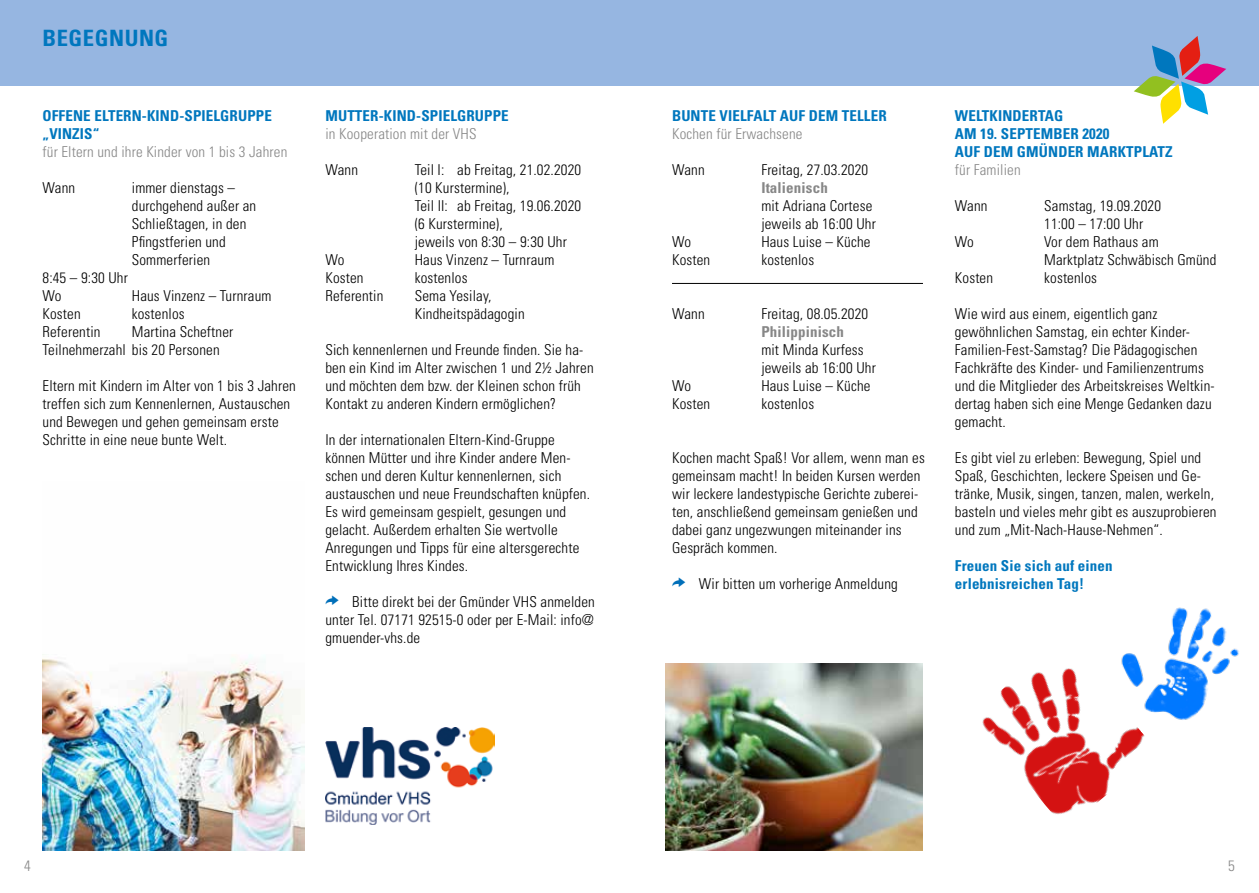
<style>
.page{position:relative;width:1259px;height:893px;background:#fff}
.page>*{position:absolute;margin:0;border:0;box-sizing:border-box;transform-origin:0 0}
.t1{font:700 condensed 22.5px "Univers LT Std";letter-spacing:.025em;color:#0077be}
.t2{font:300 condensed 15px/18px "Univers LT Std";letter-spacing:.01em;color:#000}
.t3{font:700 condensed 15px/18px "Univers LT Std";letter-spacing:.01em;color:#0077be}
.t4{font:300 condensed 15px "Univers LT Std";letter-spacing:.01em;color:#878787}
.t5{font:700 condensed 15px "Univers LT Std";letter-spacing:.01em;color:#878787}
</style>
<div class="page">
<div style="left:0;top:0;width:629px;height:85px;background:#96b6e1"></div>
<div style="left:629px;top:0;width:630px;height:85px;background:#96b6e1"></div>
<img style="left:982px;top:668px;width:163px;height:146px">
<img style="left:1112px;top:607px;width:127px;height:117px">
<img style="left:325px;top:727px;width:169px;height:98px">
<hr style="left:672px;top:283px;width:251px;height:1px;background:#000">
<img style="left:665px;top:664px;width:258px;height:186px">
<img style="left:43px;top:658px;width:261px;height:192px">
<svg style="left:1133px;top:36px;width:93px;height:88px"></svg>
<h1 class="t1" style="left:43px;top:24px;width:127px">BEGEGNUNG</h1>
<p class="t3" style="left:43px;top:107px;width:231px">OFFENE ELTERN-KIND-SPIELGRUPPE „VINZIS“</p>
<p class="t4" style="left:43px;top:143px;width:246px">für Eltern und ihre Kinder von 1 bis 3 Jahren</p>
<p class="t2" style="left:43px;top:179px;width:34px">Wann</p>
<p class="t2" style="left:132px;top:179px;width:126px">immer dienstags – durchgehend außer an<br>Schließtagen, in den<br>Pfingstferien und<br>Sommerferien</p>
<p class="t2" style="left:43px;top:269px;width:87px">8:45 – 9:30 Uhr<br>Wo</p>
<p class="t2" style="left:132px;top:287px;width:141px">Haus Vinzenz – Turnraum</p>
<p class="t2" style="left:43px;top:305px;width:40px">Kosten</p>
<p class="t2" style="left:132px;top:305px;width:54px">kostenlos</p>
<p class="t2" style="left:43px;top:323px;width:59px">Referentin</p>
<p class="t2" style="left:43px;top:323px;width:192px;text-indent:89px">Martina Scheftner<br>Teilnehmerzahl bis 20 Personen</p>
<p class="t2" style="left:43px;top:377px;width:255px">Eltern mit Kindern im Alter von 1 bis 3 Jahren treffen sich zum Kennenlernen, Austauschen und Bewegen und gehen gemeinsam erste Schritte in eine neue bunte Welt.</p>
<p class="t3" style="left:325px;top:107px;width:185px">MUTTER-KIND-SPIELGRUPPE</p>
<p class="t4" style="left:325px;top:125px;width:153px">in Kooperation mit der VHS</p>
<p class="t2" style="left:325px;top:161px;width:34px">Wann</p>
<p class="t2" style="left:415px;top:161px;width:168px">Teil I: ab Freitag, 21.02.2020 (10 Kurstermine),<br>Teil II: ab Freitag, 19.06.2020 (6 Kurstermine),<br>jeweils von 8:30 – 9:30 Uhr</p>
<p class="t2" style="left:325px;top:251px;width:21px">Wo</p>
<p class="t2" style="left:415px;top:251px;width:141px">Haus Vinzenz – Turnraum</p>
<p class="t2" style="left:325px;top:269px;width:40px">Kosten</p>
<p class="t2" style="left:415px;top:269px;width:54px">kostenlos</p>
<p class="t2" style="left:325px;top:287px;width:59px">Referentin</p>
<p class="t2" style="left:415px;top:287px;width:111px">Sema Yesilay,<br>Kindheitspädagogin</p>
<p class="t2" style="left:325px;top:341px;width:270px">Sich kennenlernen und Freunde finden. Sie ha&shy;ben ein Kind im Alter zwischen 1 und 2½ Jahren und möchten dem bzw. der Kleinen schon früh Kontakt zu anderen Kindern ermöglichen?</p>
<p class="t2" style="left:325px;top:431px;width:266px">In der internationalen Eltern-Kind-Gruppe können Mütter und ihre Kinder andere Men&shy;schen und deren Kultur kennenlernen, sich austauschen und neue Freundschaften knüpfen.<br>Es wird gemeinsam gespielt, gesungen und gelacht. Außerdem erhalten Sie wertvolle Anregungen und Tipps für eine altersgerechte Entwicklung Ihres Kindes.</p>
<p class="t2" style="left:325px;top:593px;width:271px;text-align:justify;text-indent:27px">Bitte direkt bei der Gmünder VHS anmelden unter Tel. 07171 92515-0 oder per E-Mail: info@ gmuender-vhs.de</p>
<p class="t3" style="left:672px;top:106px;width:216px">BUNTE VIELFALT AUF DEM TELLER</p>
<p class="t4" style="left:672px;top:125px;width:132px">Kochen für Erwachsene</p>
<p class="t2" style="left:672px;top:161px;width:34px">Wann</p>
<p class="t2" style="left:761px;top:161px;width:108px">Freitag, 27.03.2020</p>
<p class="t5" style="left:761px;top:178px;width:68px">Italienisch</p>
<p class="t2" style="left:761px;top:197px;width:116px">mit Adriana Cortese jeweils ab 16:00 Uhr</p>
<p class="t2" style="left:672px;top:233px;width:21px">Wo</p>
<p class="t2" style="left:761px;top:233px;width:111px">Haus Luise – Küche</p>
<p class="t2" style="left:672px;top:251px;width:40px">Kosten</p>
<p class="t2" style="left:761px;top:251px;width:54px">kostenlos</p>
<p class="t2" style="left:672px;top:305px;width:34px">Wann</p>
<p class="t2" style="left:761px;top:305px;width:108px">Freitag, 08.05.2020</p>
<p class="t5" style="left:761px;top:322px;width:84px">Philippinisch</p>
<p class="t2" style="left:761px;top:341px;width:116px">mit Minda Kurfess jeweils ab 16:00 Uhr</p>
<p class="t2" style="left:672px;top:377px;width:21px">Wo</p>
<p class="t2" style="left:761px;top:377px;width:111px">Haus Luise – Küche</p>
<p class="t2" style="left:672px;top:395px;width:40px">Kosten</p>
<p class="t2" style="left:761px;top:395px;width:54px">kostenlos</p>
<p class="t2" style="left:672px;top:449px;width:254px">Kochen macht Spaß! Vor allem, wenn man es gemeinsam macht! In beiden Kursen werden wir leckere landestypische Gerichte zuberei&shy;ten, anschließend gemeinsam genießen und dabei ganz ungezwungen miteinander ins Gespräch kommen.</p>
<p class="t2" style="left:699px;top:575px;width:200px">Wir bitten um vorherige Anmeldung</p>
<p class="t3" style="left:955px;top:106px;width:219px">WELTKINDERTAG<br>AM 19. SEPTEMBER 2020<br>AUF DEM GMÜNDER MARKTPLATZ</p>
<p class="t4" style="left:955px;top:161px;width:67px">für Familien</p>
<p class="t2" style="left:955px;top:197px;width:34px">Wann</p>
<p class="t2" style="left:1044px;top:197px;width:118px">Samstag, 19.09.2020<br>11:00 – 17:00 Uhr</p>
<p class="t2" style="left:955px;top:233px;width:21px">Wo</p>
<p class="t2" style="left:1044px;top:233px;width:174px">Vor dem Rathaus am<br>Marktplatz Schwäbisch Gmünd</p>
<p class="t2" style="left:955px;top:269px;width:40px">Kosten</p>
<p class="t2" style="left:1044px;top:269px;width:54px">kostenlos</p>
<p class="t2" style="left:955px;top:305px;width:261px">Wie wird aus einem, eigentlich ganz gewöhnlichen Samstag, ein echter Kinder-Familien-Fest-Samstag? Die Pädagogischen Fachkräfte des Kinder- und Familienzentrums und die Mitglieder des Arbeitskreises Weltkin&shy;dertag haben sich eine Menge Gedanken dazu gemacht.</p>
<p class="t2" style="left:955px;top:449px;width:263px">Es gibt viel zu erleben: Bewegung, Spiel und Spaß, Geschichten, leckere Speisen und Ge&shy;tränke, Musik, singen, tanzen, malen, werkeln, basteln und vieles mehr gibt es auszuprobieren und zum „Mit-Nach-Hause-Nehmen“.</p>
<p class="t3" style="left:955px;top:556px;width:159px">Freuen Sie sich auf einen erlebnisreichen Tag!</p>
<p class="t4" style="left:24px;top:856px;width:8px">4</p>
<p class="t4" style="left:1228px;top:856px;width:8px">5</p>
</div>
